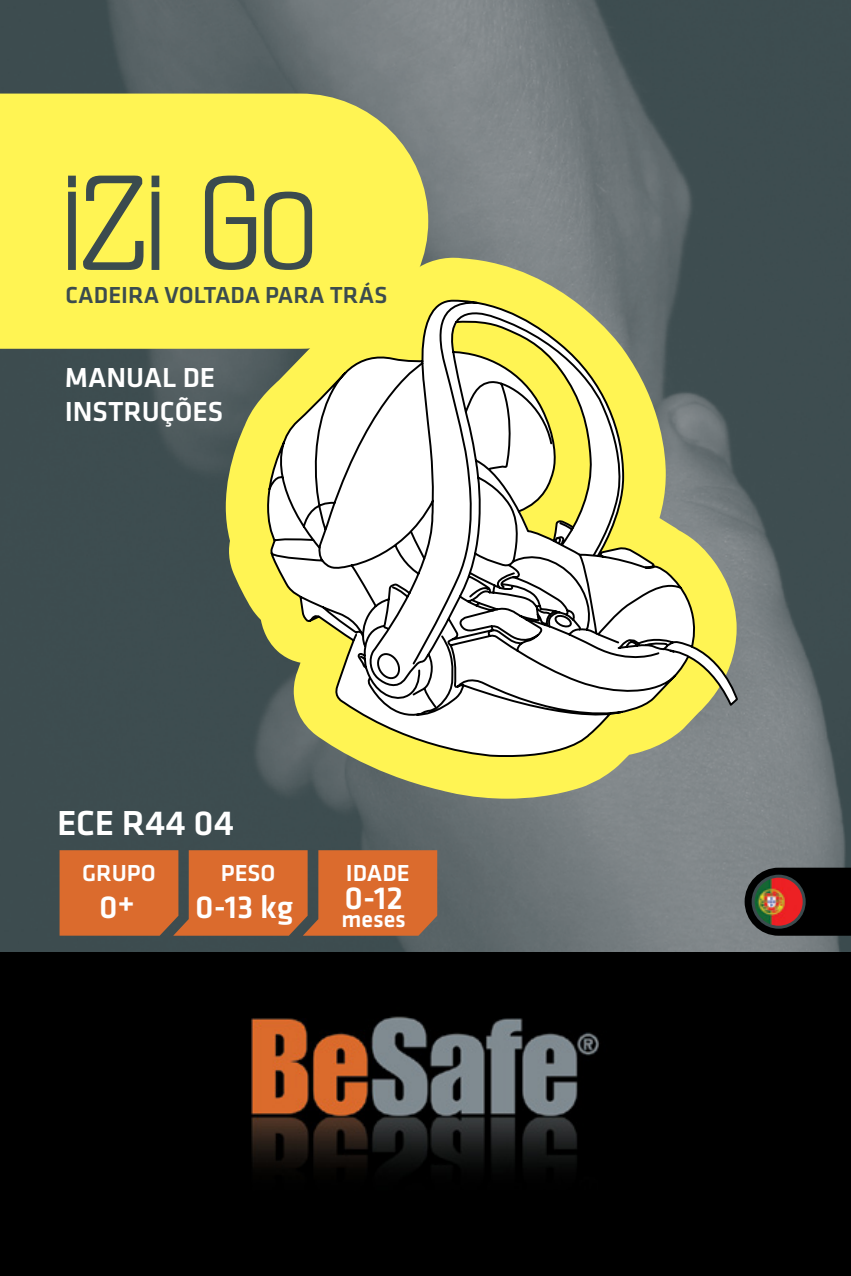
<style>
.page{position:relative;width:851px;height:1276px;background:#fff}
.page>*{position:absolute;margin:0;border:0;box-sizing:border-box;transform-origin:0 0}
.t1{font:500 36px "Klavika";color:#fff}
.t2{font:500 33px "Klavika";color:#fff}
.t3{font:500 28.5px/34.2px "Klavika";color:#fff}
.t4{font:500 24px "Klavika";color:#3b4b4e}
.t5{font:500 24px "Klavika";color:#fff}
</style>
<div class="page">
<img style="left:0;top:0;width:850px;height:952px">
<div style="left:0;top:94px;width:428px;height:255px;background:#fff453"></div>
<svg style="left:60px;top:850px;width:377px;height:85px;background:#d1692f"></svg>
<img style="left:0;top:952px;width:850px;height:324px">
<svg style="left:226px;top:258px;width:510px;height:540px;background:#a7a75f"></svg>
<svg style="left:255px;top:299px;width:483px;height:460px"></svg>
<svg style="left:744px;top:867px;width:106px;height:68px;background:#101111"></svg>
<img style="left:753px;top:876px;width:51px;height:51px">
<div style="left:751px;top:874px;width:54px;height:54px;border:3px solid #3b4b4e;border-radius:50%"></div>
<div style="left:68px;top:192px;width:8px;height:78px;background:#3b4b4e"></div>
<div style="left:68px;top:176px;width:8px;height:11px;background:#3b4b4e"></div>
<svg style="left:83px;top:175px;width:60px;height:95px;background:#bcba51"></svg>
<div style="left:151px;top:192px;width:8px;height:78px;background:#3b4b4e"></div>
<div style="left:151px;top:176px;width:8px;height:11px;background:#3b4b4e"></div>
<svg style="left:264px;top:192px;width:48px;height:78px;background:#b1b150"></svg>
<svg style="left:205px;top:176px;width:51px;height:94px;background:#b1b150"></svg>
<p class="t4" style="left:65px;top:282px;width:323px">CADEIRA VOLTADA PARA TRÁS</p>
<p class="t3" style="left:65px;top:361px;width:160px">MANUAL DE<br>INSTRUÇÕES</p>
<h1 class="t1" style="left:57px;top:803px;width:19px">ECE</h1>
<h1 class="t1" style="left:122px;top:803px;width:114px">R44 04</h1>
<p class="t5" style="left:82px;top:860px;width:75px">GRUPO</p>
<p class="t5" style="left:221px;top:860px;width:56px">PESO</p>
<p class="t5" style="left:346px;top:860px;width:65px">I DADE</p>
<h2 class="t2" style="left:99px;top:886px;width:37px">0+</h2>
<h2 class="t2" style="left:195px;top:889px;width:99px">0-13 KG</h2>
<h2 class="t2" style="left:344px;top:880px;width:60px">0-12</h2>
<p class="t5" style="left:341px;top:906px;width:66px">MESES</p>
</div>
